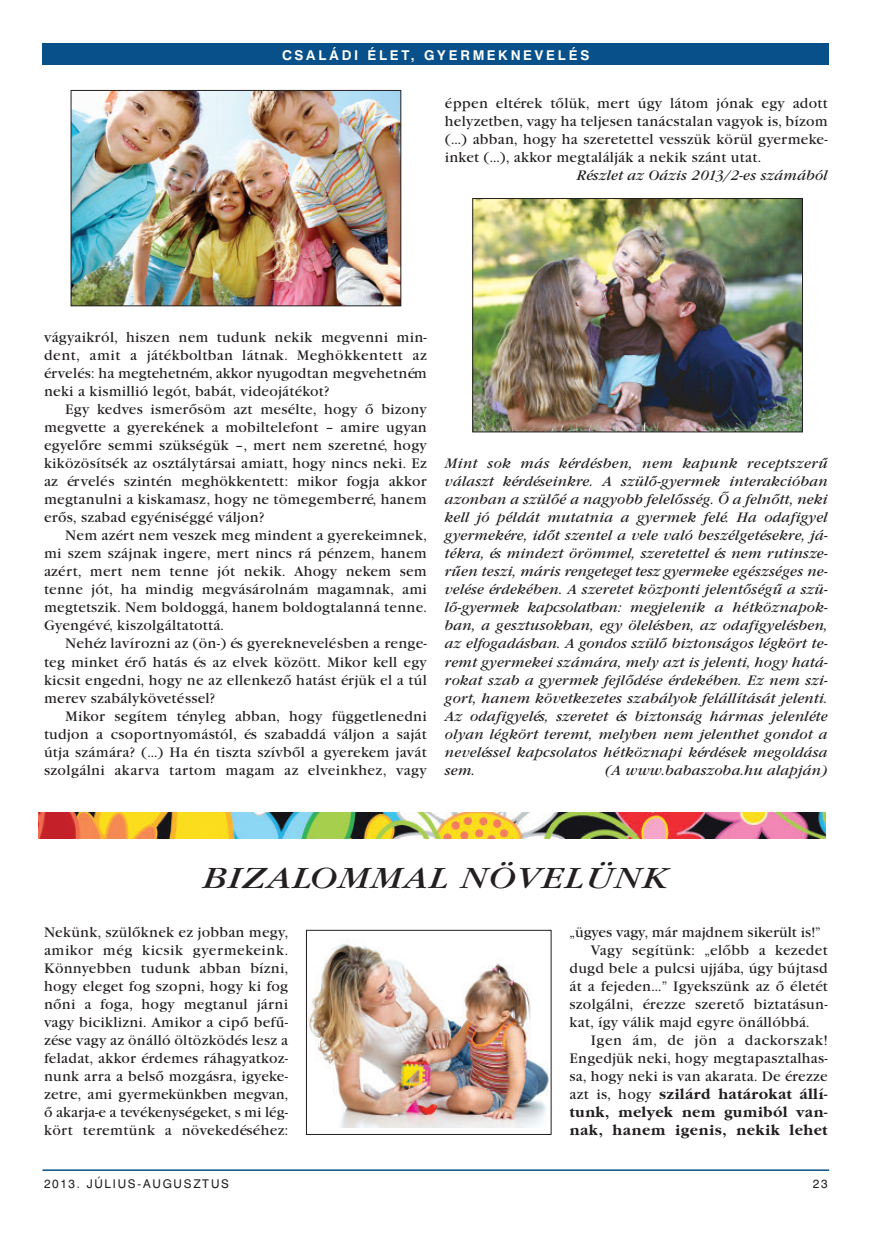
<style>
.page{position:relative;width:893px;height:1234px;background:#fff}
.page>*{position:absolute;margin:0;border:0;box-sizing:border-box;transform-origin:0 0}
.t1{font:italic 30px "Garamond.PFL";letter-spacing:.03em;color:#231f20;scale:1.2 1}
.t2{font:14.25px/18px "Garamond.PFL";letter-spacing:.02em;color:#231f20;text-align:justify}
.t3{font:italic 14.25px/18px "Garamond.PFL";letter-spacing:.02em;color:#231f20;text-align:justify}
.t4{font:700 14.25px "Garamond.PFL";letter-spacing:.02em;color:#231f20}
.t5{font:14.25px "Garamond.PFL";color:#231f20}
.t6{font:14.25px "Garamond.PFL";letter-spacing:.04em;color:#231f20}
.t7{font:700 13.5px "Swiss 721.PFL";letter-spacing:.21em;color:#fff}
.t8{font:12px "Swiss 721.PFL";letter-spacing:.14em;color:#231f20}
.s1{font-weight:400}
</style>
<div class="page">
<div style="left:43px;top:43px;width:786px;height:22px;background:#07508a"></div>
<hr style="left:43px;top:1169px;width:786px;height:1px;background:#07508a">
<img style="left:73px;top:92px;width:326px;height:212px">
<div style="left:71px;top:90px;width:330px;height:216px;border:1px solid #231f20"></div>
<img style="left:474px;top:200px;width:327px;height:230px">
<div style="left:472px;top:198px;width:331px;height:234px;border:1px solid #231f20"></div>
<svg style="left:340px;top:1126px;width:194px;height:2px"></svg>
<img style="left:308px;top:940px;width:241px;height:186px">
<div style="left:306px;top:929px;width:245px;height:205px;border:1px solid #231f20"></div>
<img style="left:39px;top:812px;width:787px;height:26px">
<p class="t7" style="left:282px;top:46px;width:309px">CSALÁDI ÉLET, GYERMEKNEVELÉS</p>
<p class="t2" style="left:445px;top:94px;width:384px">éppen eltérek tőlük, mert úgy látom jónak egy adott helyzetben, vagy ha teljesen tanácstalan vagyok is, bízom (…) abban, hogy ha szeretettel vesszük körül gyermeke&shy;inket (…), akkor megtalálják a nekik szánt utat.</p>
<p class="t3" style="left:577px;top:166px;width:252px">Részlet az Oázis 2013/2-es számából</p>
<p class="t2" style="left:44px;top:328px;width:384px">vágyaikról, hiszen nem tudunk nekik megvenni min&shy;dent, amit a játékboltban látnak. Meghökkentett az érvelés: ha megtehetném, akkor nyugodtan megvehetném neki a kismillió legót, babát, videojátékot?</p>
<p class="t2" style="left:44px;top:400px;width:384px;text-indent:21px">Egy kedves ismerősöm azt mesélte, hogy ő bizony megvette a gyerekének a mobiltelefont – amire ugyan egyelőre semmi szükségük –, mert nem szeretné, hogy kiközösítsék az osztálytársai amiatt, hogy nincs neki. Ez az érvelés szintén meghökkentett: mikor fogja akkor megtanulni a kiskamasz, hogy ne tömegemberré, hanem erős, szabad egyéniséggé váljon?</p>
<p class="t2" style="left:44px;top:526px;width:384px;text-indent:21px">Nem azért nem veszek meg mindent a gyerekeimnek, mi szem szájnak ingere, mert nincs rá pénzem, hanem azért, mert nem tenne jót nekik. Ahogy nekem sem tenne jót, ha mindig megvásárolnám magamnak, ami megtetszik. Nem boldoggá, hanem boldogtalanná tenne.<br>Gyengévé, kiszolgáltatottá.</p>
<p class="t2" style="left:44px;top:634px;width:384px;text-indent:21px">Nehéz lavírozni az (ön-) és gyereknevelésben a renge&shy;teg minket érő hatás és az elvek között. Mikor kell egy kicsit engedni, hogy ne az ellenkező hatást érjük el a túl merev szabálykövetéssel?</p>
<p class="t2" style="left:44px;top:706px;width:384px;text-indent:21px">Mikor segítem tényleg abban, hogy függetlenedni tudjon a csoportnyomástól, és szabaddá váljon a saját útja számára? (…) Ha én tiszta szívből a gyerekem javát szolgálni akarva tartom magam az elveinkhez, vagy</p>
<p class="t3" style="left:445px;top:454px;width:385px">Mint sok más kérdésben, nem kapunk receptszerű választ kérdéseinkre. A szülő-gyermek interakcióban azonban a szülőé a nagyobb felelősség. Ő a felnőtt, neki kell jó példát mutatnia a gyermek felé. Ha odafigyel gyermekére, időt szentel a vele való beszélgetésekre, já&shy;tékra, és mindezt örömmel, szeretettel és nem rutinsze&shy;rűen teszi, máris rengeteget tesz gyermeke egészséges ne&shy;velése érdekében. A szeretet központi jelentőségű a szü&shy;lő-gyermek kapcsolatban: megjelenik a hétköznapok&shy;ban, a gesztusokban, egy ölelésben, az odafigyelésben, az elfogadásban. A gondos szülő biztonságos légkört te&shy;remt gyermekei számára, mely azt is jelenti, hogy hatá&shy;rokat szab a gyermek fejlődése érdekében. Ez nem szi&shy;gort, hanem következetes szabályok felállítását jelenti.<br>Az odafigyelés, szeretet és biztonság hármas jelenléte olyan légkört teremt, melyben nem jelenthet gondot a neveléssel kapcsolatos hétköznapi kérdések megoldása sem.</p>
<p class="t3" style="left:605px;top:760px;width:224px">(A www.babaszoba.hu alapján)</p>
<h1 class="t1" style="left:203px;top:859px;width:390px">BIZALOMMAL NÖVELÜNK</h1>
<p class="t2" style="left:44px;top:922px;width:246px">Nekünk, szülőknek ez jobban megy, amikor még kicsik gyermekeink.<br>Könnyebben tudunk abban bízni, hogy eleget fog szopni, hogy ki fog nőni a foga, hogy megtanul járni vagy biciklizni. Amikor a cipő befű&shy;zése vagy az önálló öltözködés lesz a feladat, akkor érdemes ráhagyatkoz&shy;nunk arra a belső mozgásra, igyeke&shy;zetre, ami gyermekünkben megvan, ő akarja-e a tevékenységeket, s mi lég&shy;kört teremtünk a növekedéséhez:</p>
<p class="t5" style="left:569px;top:923px;width:253px">„ügyes vagy, már majdnem sikerült is!”</p>
<p class="t2" style="left:591px;top:940px;width:238px">Vagy segítünk: „előbb a kezedet</p>
<p class="t2" style="left:569px;top:958px;width:260px">dugd bele a pulcsi ujjába, úgy bújtasd</p>
<p class="t2" style="left:569px;top:976px;width:260px">át a fejeden…” Igyekszünk az ő életét</p>
<p class="t2" style="left:569px;top:994px;width:260px">szolgálni, érezze szerető biztatásun-</p>
<p class="t2" style="left:569px;top:1012px;width:242px">kat, így válik majd egyre önállóbbá.</p>
<p class="t6" style="left:591px;top:1031px;width:238px">Igen ám, de jön a dackorszak!</p>
<p class="t2" style="left:569px;top:1048px;width:260px">Engedjük neki, hogy megtapasztalhas-</p>
<p class="t2" style="left:569px;top:1066px;width:260px">sa, hogy neki is van akarata. De érezze</p>
<p class="t4" style="left:569px;top:1085px;width:260px"><span class="s1">azt is, hogy</span> szilárd határokat állí-</p>
<p class="t4" style="left:569px;top:1103px;width:260px">tunk, melyek nem gumiból van-</p>
<p class="t4" style="left:569px;top:1121px;width:260px">nak, hanem igenis, nekik lehet</p>
<p class="t8" style="left:44px;top:1175px;width:187px">2013. JÚLIUS-AUGUSZTUS</p>
<p class="t8" style="left:813px;top:1175px;width:16px">23</p>
</div>
